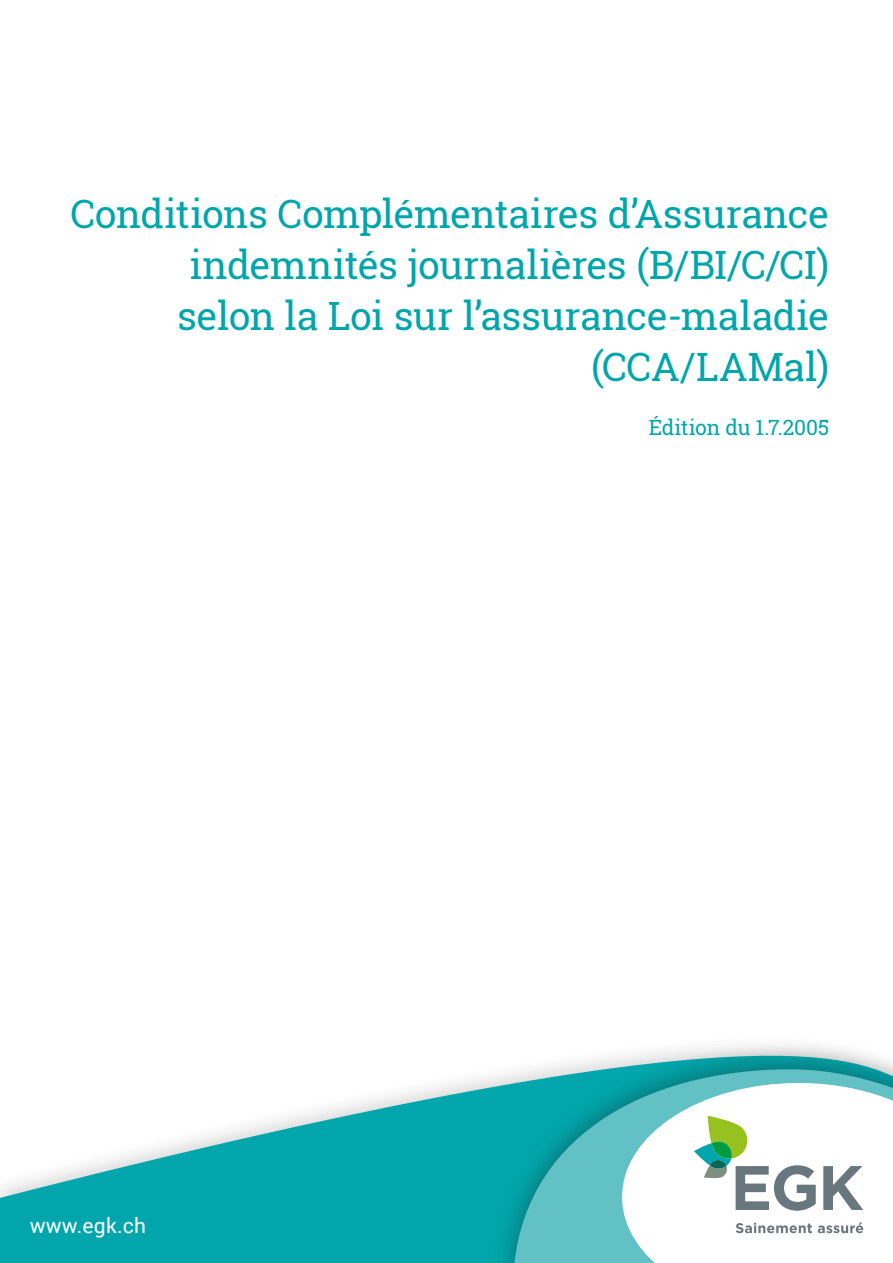
<style>
.page{position:relative;width:893px;height:1263px;background:#fff}
.page>*{position:absolute;margin:0;border:0;box-sizing:border-box;transform-origin:0 0}
.t1{font:39px/51px "Roboto Slab";letter-spacing:-.01em;color:#00a6ab;text-align:right}
.t2{font:21px "Roboto Slab";letter-spacing:-.01em;color:#00a6ab}
.t3{font:21px "Roboto";letter-spacing:.01em;color:#fff}
</style>
<div class="page">
<svg style="left:0;top:1077px;width:490px;height:186px;fill:#00a6ab"></svg>
<div style="left:490px;top:1042px;width:403px;height:221px;background:#1d1d1b;opacity:.4"></div>
<svg style="left:513px;top:1069px;width:380px;height:194px;background:#3bb2b6"></svg>
<svg style="left:622px;top:1083px;width:271px;height:180px"></svg>
<svg style="left:736px;top:1223px;width:76px;height:10px"></svg>
<svg style="left:818px;top:1222px;width:45px;height:11px"></svg>
<svg style="left:694px;top:1116px;width:122px;height:95px"></svg>
<svg style="left:823px;top:1166px;width:40px;height:44px"></svg>
<p class="t1" style="left:70px;top:188px;width:760px">Conditions Complémentaires d’Assurance indemnités journalières (B/BI/C/CI)<br>selon la Loi sur l’assurance-maladie (CCA/LAMal)</p>
<p class="t2" style="left:649px;top:413px;width:182px">Édition du 1.7.2005</p>
<p class="t3" style="left:30px;top:1211px;width:118px">www.egk.ch</p>
</div>
